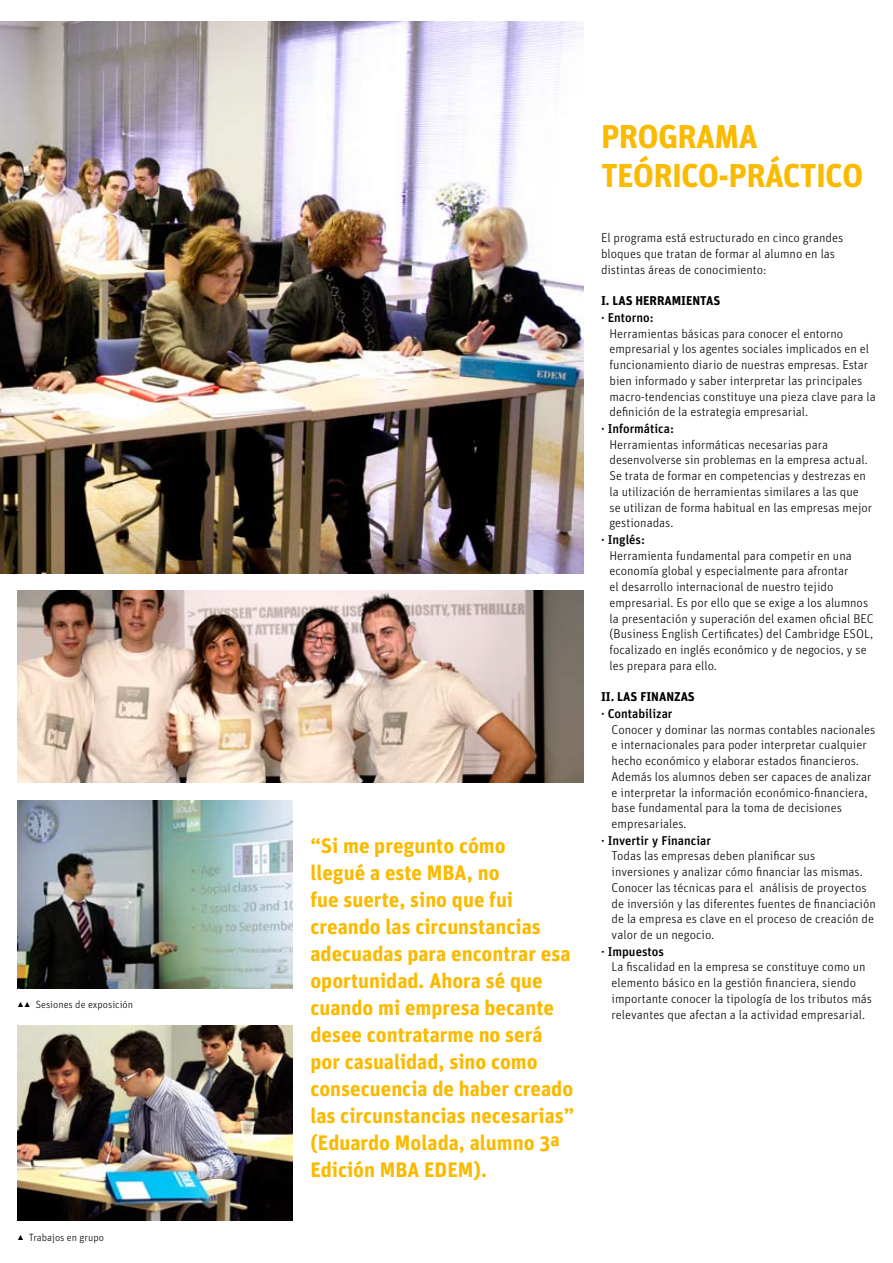
<style>
.page{position:relative;width:893px;height:1263px;background:#fff}
.page>*{position:absolute;margin:0;border:0;box-sizing:border-box;transform-origin:0 0}
.t1{font:700 33px/39.6px "Unit OT";letter-spacing:-.02em;color:#faba00}
.t2{font:700 21px/27px "Unit OT";color:#faba00}
.t3{font:300 12.75px/15.8px "Unit OT";color:#000}
.t4{font:500 12.75px "Unit OT";color:#000}
.t5{font:700 12.75px "Unit OT";color:#000}
.t6{font:300 10.5px "Unit OT";color:#000}
.s1{font-family:"FF Dingbests";font-weight:400}
</style>
<div class="page">
<img style="left:17px;top:800px;width:275px;height:189px">
<img style="left:17px;top:590px;width:567px;height:192px">
<img style="left:0;top:21px;width:584px;height:552px">
<img style="left:17px;top:1026px;width:275px;height:194px">
<p class="t6" style="left:17px;top:998px;width:118px"><span class="s1">yy</span> Sesiones de exposición</p>
<p class="t6" style="left:17px;top:1231px;width:88px"><span class="s1">y</span> Trabajos en grupo</p>
<p class="t2" style="left:310px;top:831px;width:265px">“Si me pregunto cómo<br>llegué a este MBA, no<br>fue suerte, sino que fui creando las circunstancias adecuadas para encontrar esa oportunidad. Ahora sé que cuando mi empresa becante desee contratarme no será por casualidad, sino como consecuencia de haber creado las circunstancias necesarias” (Eduardo Molada, alumno 3ª<br>Edición MBA EDEM).</p>
<h1 class="t1" style="left:601px;top:115px;width:264px">PROGRAMA<br>TEÓRICO-PRÁCTICO</h1>
<p class="t3" style="left:601px;top:230px;width:244px">El programa está estructurado en cinco grandes bloques que tratan de formar al alumno en las distintas áreas de conocimiento:</p>
<p class="t5" style="left:601px;top:293px;width:121px">I. LAS HERRAMIENTAS</p>
<p class="t4" style="left:601px;top:309px;width:54px">· Entorno:</p>
<p class="t3" style="left:609px;top:325px;width:268px">Herramientas básicas para conocer el entorno empresarial y los agentes sociales implicados en el funcionamiento diario de nuestras empresas. Estar bien informado y saber interpretar las principales macro-tendencias constituye una pieza clave para la definición de la estrategia empresarial.</p>
<p class="t4" style="left:601px;top:420px;width:74px">· Informática:</p>
<p class="t3" style="left:609px;top:436px;width:264px">Herramientas informáticas necesarias para desenvolverse sin problemas en la empresa actual.<br>Se trata de formar en competencias y destrezas en la utilización de herramientas similares a las que se utilizan de forma habitual en las empresas mejor gestionadas.</p>
<p class="t4" style="left:601px;top:531px;width:46px">· Inglés:</p>
<p class="t3" style="left:609px;top:547px;width:266px">Herramienta fundamental para competir en una economía global y especialmente para afrontar<br>el desarrollo internacional de nuestro tejido empresarial. Es por ello que se exige a los alumnos la presentación y superación del examen oficial BEC (Business English Certificates) del Cambridge ESOL, focalizado en inglés económico y de negocios, y se les prepara para ello.</p>
<p class="t5" style="left:601px;top:689px;width:95px">II. LAS FINANZAS</p>
<p class="t4" style="left:601px;top:705px;width:73px">· Contabilizar</p>
<p class="t3" style="left:612px;top:721px;width:265px">Conocer y dominar las normas contables nacionales e internacionales para poder interpretar cualquier hecho económico y elaborar estados financieros.<br>Además los alumnos deben ser capaces de analizar e interpretar la información económico-financiera, base fundamental para la toma de decisiones empresariales.</p>
<p class="t4" style="left:601px;top:832px;width:112px">· Invertir y Financiar</p>
<p class="t3" style="left:612px;top:848px;width:266px">Todas las empresas deben planificar sus inversiones y analizar cómo financiar las mismas.<br>Conocer las técnicas para el análisis de proyectos de inversión y las diferentes fuentes de financiación de la empresa es clave en el proceso de creación de valor de un negocio.</p>
<p class="t4" style="left:601px;top:943px;width:64px">· Impuestos</p>
<p class="t3" style="left:612px;top:959px;width:262px">La fiscalidad en la empresa se constituye como un elemento básico en la gestión financiera, siendo importante conocer la tipología de los tributos más relevantes que afectan a la actividad empresarial.</p>
</div>
